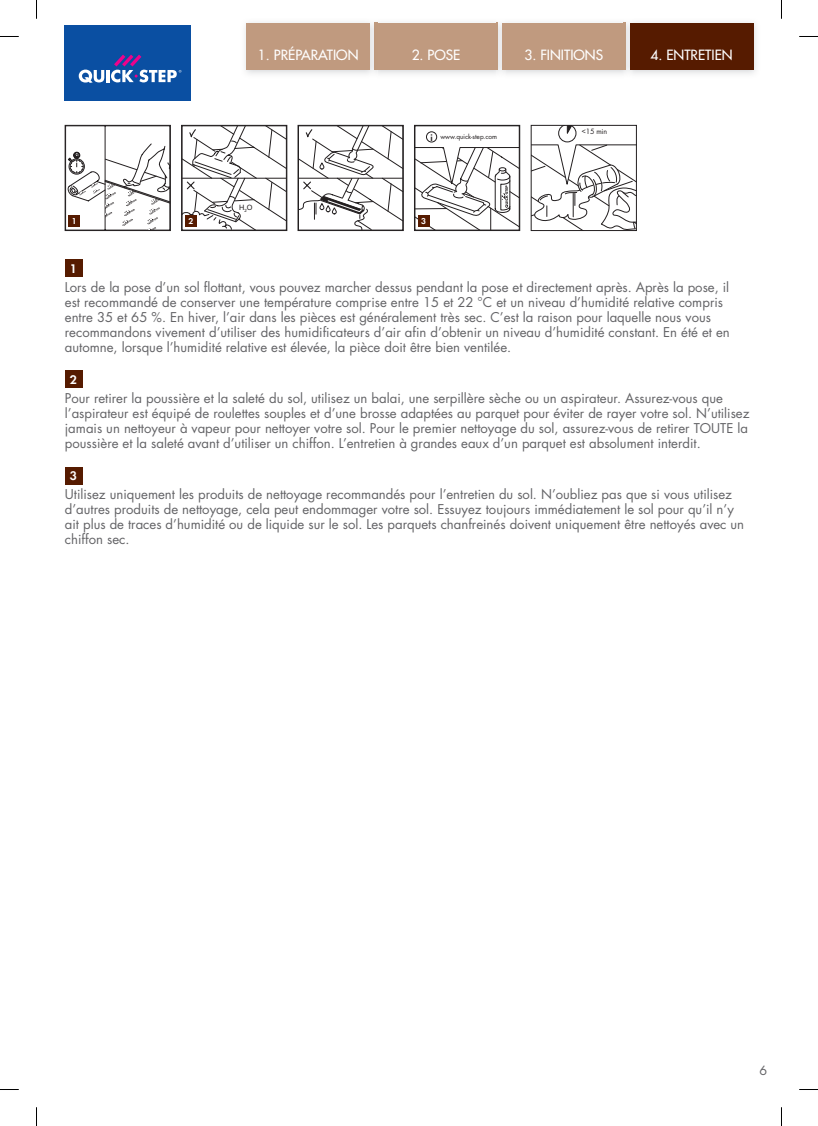
<style>
.page{position:relative;width:818px;height:1126px;background:#fff}
.page>*{position:absolute;margin:0;border:0;box-sizing:border-box;transform-origin:0 0}
.t1{font:13.75px "Futura";color:#fff}
.t2{font:13.12px/15px "Futura";color:#636366}
.t3{font:13px "Futura Dem";color:#fff}
.t4{font:12.5px "Futura";color:#636366}
.t5{font:8.88px "Futura Dem";color:#fff}
.t6{font:8px "Futura Boo";color:#231f20}
.t7{font:7.38px "Futura Boo";color:#231f20}
.t8{font:7.38px "Arial";color:#231f20}
.s1{font-family:"Futura Dem";font-size:9.88px}
</style>
<div class="page">
<img style="left:245px;top:22px;width:511px;height:52px">
<div style="left:374px;top:23px;width:123px;height:46px;background:#c09a7f"></div>
<img style="left:368px;top:22px;width:9px;height:52px">
<img style="left:374px;top:23px;width:3px;height:46px">
<div style="left:246px;top:23px;width:123px;height:46px;background:#c09a7f"></div>
<img style="left:496px;top:22px;width:9px;height:52px">
<img style="left:496px;top:23px;width:1px;height:46px">
<div style="left:502px;top:23px;width:123px;height:46px;background:#c09a7f"></div>
<img style="left:623px;top:22px;width:9px;height:52px">
<img style="left:623px;top:23px;width:2px;height:46px">
<div style="left:629px;top:23px;width:123px;height:46px;background:#561b00"></div>
<svg style="left:67px;top:127px;width:101px;height:102px"></svg>
<div style="left:65px;top:125px;width:105px;height:106px;border:1px solid #231f20"></div>
<svg style="left:532px;top:127px;width:102px;height:102px"></svg>
<div style="left:530px;top:125px;width:106px;height:106px;border:1px solid #231f20"></div>
<svg style="left:183px;top:127px;width:102px;height:102px"></svg>
<div style="left:181px;top:125px;width:106px;height:106px;border:1px solid #231f20"></div>
<svg style="left:299px;top:127px;width:102px;height:102px"></svg>
<div style="left:297px;top:125px;width:106px;height:106px;border:1px solid #231f20"></div>
<svg style="left:416px;top:131px;width:101px;height:98px"></svg>
<hr style="left:415px;top:208px;width:31px;height:1px;background:#231f20">
<div style="left:414px;top:125px;width:105px;height:106px;border:1px solid #231f20"></div>
<div style="left:68px;top:215px;width:12px;height:12px;background:#561b00"></div>
<div style="left:185px;top:215px;width:12px;height:12px;background:#561b00"></div>
<div style="left:417px;top:215px;width:12px;height:12px;background:#561b00"></div>
<div style="left:65px;top:26px;width:126px;height:75px;background:#0a4fa2"></div>
<svg style="left:79px;top:55px;width:102px;height:28px"></svg>
<div style="left:65px;top:259px;width:17px;height:18px;background:#561b00"></div>
<div style="left:65px;top:370px;width:17px;height:18px;background:#561b00"></div>
<div style="left:65px;top:467px;width:17px;height:17px;background:#561b00"></div>
<svg style="left:0;top:36px;width:19px;height:1px"></svg>
<svg style="left:799px;top:36px;width:18px;height:1px"></svg>
<svg style="left:0;top:1089px;width:19px;height:1px"></svg>
<svg style="left:799px;top:1089px;width:18px;height:1px"></svg>
<svg style="left:36px;top:0;width:1px;height:19px"></svg>
<svg style="left:36px;top:1107px;width:1px;height:18px"></svg>
<p class="t1" style="left:258px;top:47px;width:102px">1. PRÉPARATION</p>
<p class="t1" style="left:411px;top:47px;width:50px">2. POSE</p>
<p class="t1" style="left:524px;top:47px;width:80px">3. FINITIONS</p>
<p class="t1" style="left:650px;top:47px;width:84px">4. ENTRETIEN</p>
<p class="t8" style="left:239px;top:202px;width:15px">H<sub>2</sub>O</p>
<p class="t7" style="left:430px;top:132px;width:68px"><span class="s1">i</span> www.quick-step.com</p>
<p class="t6" style="left:581px;top:127px;width:27px">&lt;15 min</p>
<p class="t5" style="left:72px;top:216px;width:7px">1</p>
<p class="t5" style="left:188px;top:216px;width:7px">2</p>
<p class="t5" style="left:421px;top:216px;width:7px">3</p>
<p class="t3" style="left:70px;top:260px;width:9px">1</p>
<p class="t2" style="left:65px;top:279px;width:666px">Lors de la pose d’un sol flottant, vous pouvez marcher dessus pendant la pose et directement après. Après la pose, il est recommandé de conserver une température comprise entre 15 et 22 °C et un niveau d’humidité relative compris entre 35 et 65 %. En hiver, l’air dans les pièces est généralement très sec. C’est la raison pour laquelle nous vous recommandons vivement d’utiliser des humidificateurs d’air afin d’obtenir un niveau d’humidité constant. En été et en automne, lorsque l’humidité relative est élevée, la pièce doit être bien ventilée.</p>
<p class="t3" style="left:70px;top:372px;width:9px">2</p>
<p class="t2" style="left:65px;top:391px;width:685px">Pour retirer la poussière et la saleté du sol, utilisez un balai, une serpillère sèche ou un aspirateur. Assurez-vous que l’aspirateur est équipé de roulettes souples et d’une brosse adaptées au parquet pour éviter de rayer votre sol. N’utilisez jamais un nettoyeur à vapeur pour nettoyer votre sol. Pour le premier nettoyage du sol, assurez-vous de retirer TOUTE la poussière et la saleté avant d’utiliser un chiffon. L’entretien à grandes eaux d’un parquet est absolument interdit.</p>
<p class="t3" style="left:70px;top:468px;width:9px">3</p>
<p class="t2" style="left:65px;top:487px;width:680px">Utilisez uniquement les produits de nettoyage recommandés pour l’entretien du sol. N’oubliez pas que si vous utilisez d’autres produits de nettoyage, cela peut endommager votre sol. Essuyez toujours immédiatement le sol pour qu’il n’y ait plus de traces d’humidité ou de liquide sur le sol. Les parquets chanfreinés doivent uniquement être nettoyés avec un chiffon sec.</p>
<p class="t4" style="left:759px;top:1062px;width:9px">6</p>
</div>
